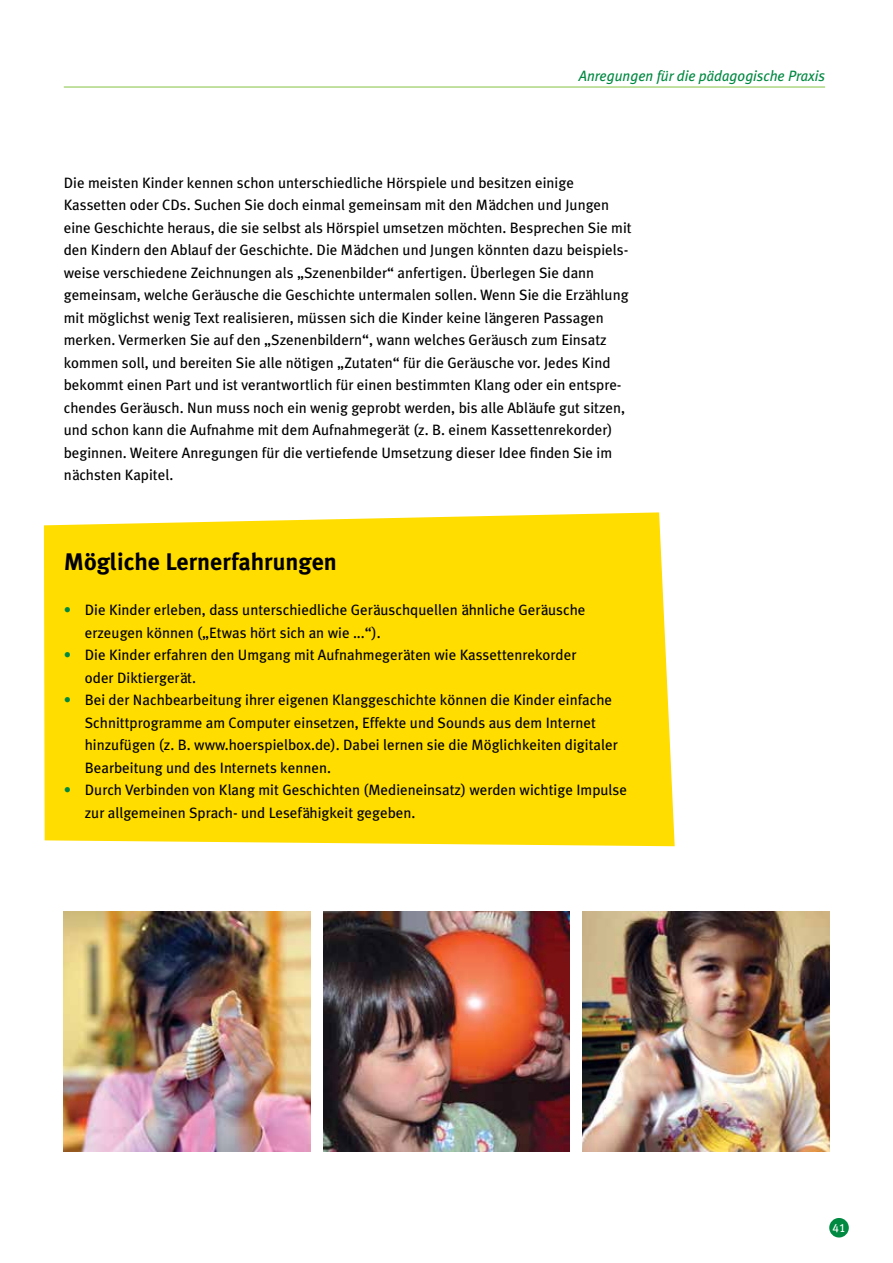
<style>
.page{position:relative;width:893px;height:1263px;background:#fff}
.page>*{position:absolute;margin:0;border:0;box-sizing:border-box;transform-origin:0 0}
.t1{font:700 24px "Meta Plus";color:#000}
.t2{font:15px/22.5px "Meta Plus";color:#000}
.t3{font:italic 15px "Meta Plus";color:#008941;scale:.96 1}
.t4{font:12px "Meta Plus Book Caps";color:#fff}
.s1{color:#008941}
</style>
<div class="page">
<div style="left:829px;top:1218px;width:20px;height:19px;background:#008941;border-radius:50%"></div>
<hr style="left:64px;top:87px;width:761px;height:1px;background:#82c341">
<img style="left:323px;top:912px;width:247px;height:239px">
<div style="left:44px;top:512px;width:631px;height:334px;background:#fd0"></div>
<img style="left:582px;top:912px;width:247px;height:239px">
<img style="left:64px;top:912px;width:247px;height:239px">
<p class="t3" style="left:579px;top:67px;width:258px">Anregungen für die pädagogische Praxis</p>
<p class="t2" style="left:64px;top:171px;width:569px">Die meisten Kinder kennen schon unterschiedliche Hörspiele und besitzen einige Kassetten oder CDs. Suchen Sie doch einmal gemeinsam mit den Mädchen und Jungen eine Geschichte heraus, die sie selbst als Hörspiel umsetzen möchten. Besprechen Sie mit den Kindern den Ablauf der Geschichte. Die Mädchen und Jungen könnten dazu beispiels&shy;weise verschiedene Zeichnungen als „Szenenbilder“ anfertigen. Überlegen Sie dann gemeinsam, welche Geräusche die Geschichte untermalen sollen. Wenn Sie die Erzählung mit möglichst wenig Text realisieren, müssen sich die Kinder keine längeren Passagen merken. Vermerken Sie auf den „Szenenbildern“, wann welches Geräusch zum Einsatz kommen soll, und bereiten Sie alle nötigen „Zutaten“ für die Geräusche vor. Jedes Kind bekommt einen Part und ist verantwortlich für einen bestimmten Klang oder ein entspre&shy;chendes Geräusch. Nun muss noch ein wenig geprobt werden, bis alle Abläufe gut sitzen, und schon kann die Aufnahme mit dem Aufnahmegerät (z. B. einem Kassettenrekorder) beginnen. Weitere Anregungen für die vertiefende Umsetzung dieser Idee finden Sie im nächsten Kapitel.</p>
<h1 class="t1" style="left:64px;top:548px;width:275px">Mögliche Lernerfahrungen</h1>
<p class="t2" style="left:85px;top:599px;width:502px;text-indent:-21px"><span class="s1">•</span> Die Kinder erleben, dass unterschiedliche Geräuschquellen ähnliche Geräusche erzeugen können („Etwas hört sich an wie ...“).</p>
<p class="t2" style="left:85px;top:644px;width:493px;text-indent:-21px"><span class="s1">•</span> Die Kinder erfahren den Umgang mit Aufnahmegeräten wie Kassettenrekorder oder Diktiergerät.</p>
<p class="t2" style="left:85px;top:689px;width:534px;text-indent:-21px"><span class="s1">•</span> Bei der Nachbearbeitung ihrer eigenen Klanggeschichte können die Kinder einfache Schnittprogramme am Computer einsetzen, Effekte und Sounds aus dem Internet hinzufügen (z. B. www.hoerspielbox.de). Dabei lernen sie die Möglichkeiten digitaler Bearbeitung und des Internets kennen.</p>
<p class="t2" style="left:85px;top:779px;width:544px;text-indent:-21px"><span class="s1">•</span> Durch Verbinden von Klang mit Geschichten (Medieneinsatz) werden wichtige Impulse zur allgemeinen Sprach- und Lesefähigkeit gegeben.</p>
<p class="t4" style="left:832px;top:1221px;width:14px">41</p>
</div>
